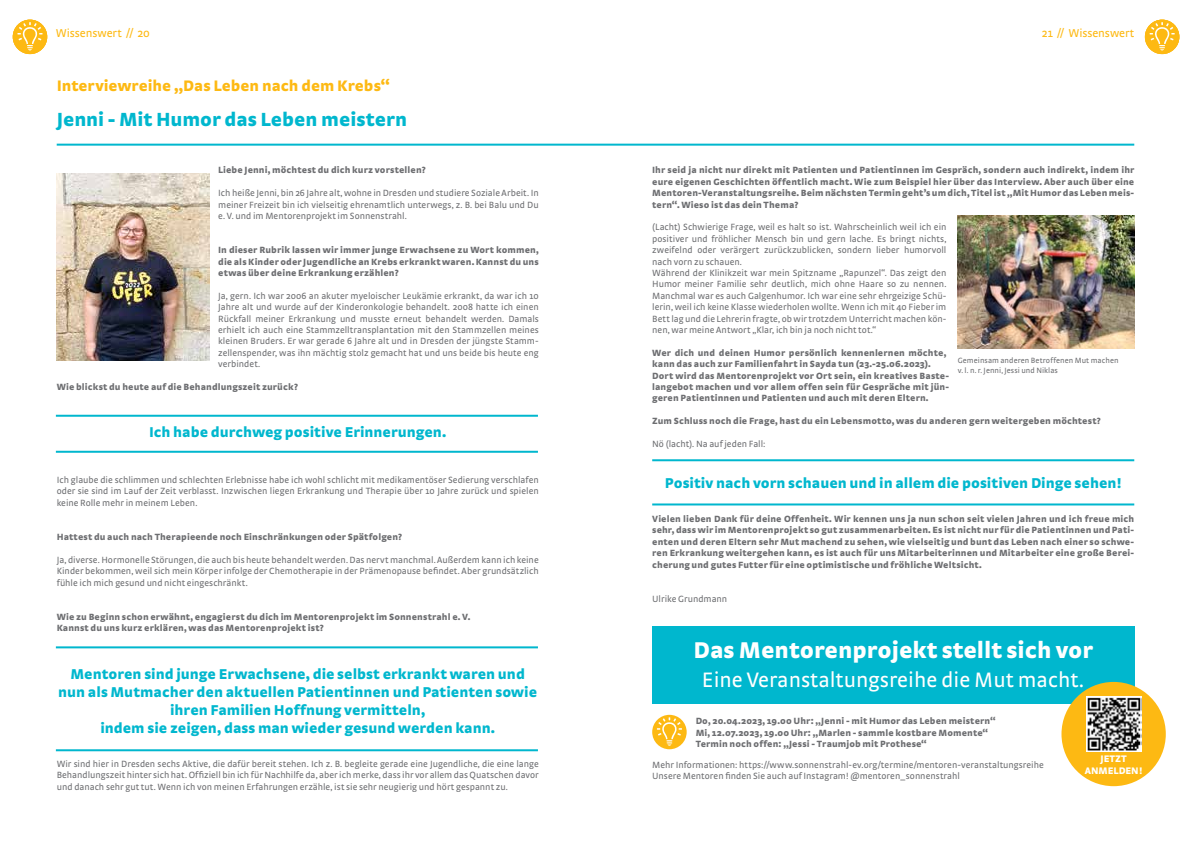
<style>
.page{position:relative;width:1191px;height:842px;background:#fff}
.page>*{position:absolute;margin:0;border:0;box-sizing:border-box;transform-origin:0 0}
.t1{font:900 24px "Strada Pro";color:#fff}
.t2{font:22px "Strada Pro";color:#fff}
.t3{font:900 20px "Strada Pro";color:#00b7ce}
.t4{font:900 16px "Strada Pro";color:#fdb913}
.t5{font:900 15px/18px "Strada Pro";color:#00b7ce;text-align:center}
.t6{font:12px "Strada Pro";letter-spacing:-.01em;color:#fdb913}
.t7{font:900 10px/12px "Strada Pro";color:#fff;text-align:center}
.t8{font:9.5px/11.4px "Strada Pro";color:#6d6e71;text-align:justify}
.t9{font:900 9.5px/11.4px "Strada Pro";letter-spacing:.01em;color:#6d6e71;text-align:justify}
.t10{font:8px/9.6px "Strada Pro";letter-spacing:.01em;color:#6d6e71}
</style>
<div class="page">
<hr style="left:57px;top:144px;width:1077px;height:2px;background:#00b7ce">
<div style="left:13px;top:20px;width:34px;height:34px;background:#fdb913;border-radius:50%"></div>
<svg style="left:17px;top:22px;width:26px;height:29px"></svg>
<div style="left:1144px;top:20px;width:35px;height:34px;background:#fdb913;border-radius:50%"></div>
<svg style="left:1149px;top:22px;width:26px;height:29px"></svg>
<img style="left:957px;top:215px;width:177px;height:134px">
<img style="left:57px;top:173px;width:153px;height:187px">
<hr style="left:56px;top:415px;width:482px;height:2px;background:#00b7ce">
<hr style="left:56px;top:451px;width:482px;height:2px;background:#00b7ce">
<hr style="left:56px;top:646px;width:482px;height:2px;background:#00b7ce">
<hr style="left:56px;top:749px;width:482px;height:2px;background:#00b7ce">
<hr style="left:652px;top:459px;width:482px;height:2px;background:#00b7ce">
<hr style="left:652px;top:503px;width:482px;height:2px;background:#00b7ce">
<div style="left:652px;top:715px;width:34px;height:34px;background:#fdb913;border-radius:50%"></div>
<svg style="left:657px;top:717px;width:25px;height:29px"></svg>
<div style="left:652px;top:626px;width:482px;height:77px;background:#00b7ce"></div>
<div style="left:1061px;top:682px;width:104px;height:104px;background:#fdb913;border-radius:50%"></div>
<img style="left:1086px;top:697px;width:55px;height:54px">
<p class="t6" style="left:56px;top:25px;width:95px">Wissenswert // 20</p>
<p class="t6" style="left:1041px;top:25px;width:94px">21 // Wissenswert</p>
<h3 class="t4" style="left:57px;top:73px;width:334px">Interviewreihe „Das Leben nach dem Krebs“</h3>
<h3 class="t3" style="left:57px;top:104px;width:352px">Jenni - Mit Humor das Leben meistern</h3>
<p class="t9" style="left:218px;top:164px;width:209px">Liebe Jenni, möchtest du dich kurz vorstellen?</p>
<p class="t8" style="left:218px;top:187px;width:322px">Ich heiße Jenni, bin 26 Jahre alt, wohne in Dresden und studiere Soziale Arbeit. In meiner Freizeit bin ich vielseitig ehrenamtlich unterwegs, z. B. bei Balu und Du e. V. und im Mentorenprojekt im Sonnenstrahl.</p>
<p class="t9" style="left:218px;top:244px;width:322px">In dieser Rubrik lassen wir immer junge Erwachsene zu Wort kommen, die als Kinder oder Jugendliche an Krebs erkrankt waren. Kannst du uns etwas über deine Erkrankung erzählen?</p>
<p class="t8" style="left:218px;top:289px;width:322px">Ja, gern. Ich war 2006 an akuter myeloischer Leukämie erkrankt, da war ich 10<br>Jahre alt und wurde auf der Kinderonkologie behandelt. 2008 hatte ich einen Rückfall meiner Erkrankung und musste erneut behandelt werden. Damals erhielt ich auch eine Stammzelltransplantation mit den Stammzellen meines kleinen Bruders. Er war gerade 6 Jahre alt und in Dresden der jüngste Stamm&shy;zellenspender, was ihn mächtig stolz gemacht hat und uns beide bis heute eng verbindet.</p>
<p class="t9" style="left:57px;top:380px;width:243px">Wie blickst du heute auf die Behandlungszeit zurück?</p>
<h3 class="t5" style="left:149px;top:422px;width:299px">Ich habe durchweg positive Erinnerungen.</h3>
<p class="t8" style="left:57px;top:474px;width:483px">Ich glaube die schlimmen und schlechten Erlebnisse habe ich wohl schlicht mit medikamentöser Sedierung verschlafen oder sie sind im Lauf der Zeit verblasst. Inzwischen liegen Erkrankung und Therapie über 10 Jahre zurück und spielen keine Rolle mehr in meinem Leben.</p>
<p class="t9" style="left:57px;top:530px;width:347px">Hattest du auch nach Therapieende noch Einschränkungen oder Spätfolgen?</p>
<p class="t8" style="left:57px;top:553px;width:483px">Ja, diverse. Hormonelle Störungen, die auch bis heute behandelt werden. Das nervt manchmal. Außerdem kann ich keine Kinder bekommen, weil sich mein Körper infolge der Chemotherapie in der Prämenopause befindet. Aber grundsätzlich fühle ich mich gesund und nicht eingeschränkt.</p>
<p class="t9" style="left:57px;top:610px;width:415px">Wie zu Beginn schon erwähnt, engagierst du dich im Mentorenprojekt im Sonnenstrahl e. V.<br>Kannst du uns kurz erklären, was das Mentorenprojekt ist?</p>
<h3 class="t5" style="left:58px;top:664px;width:480px">Mentoren sind junge Erwachsene, die selbst erkrankt waren und nun als Mutmacher den aktuellen Patientinnen und Patienten sowie ihren Familien Hoffnung vermitteln,<br>indem sie zeigen, dass man wieder gesund werden kann.</h3>
<p class="t8" style="left:57px;top:757px;width:483px">Wir sind hier in Dresden sechs Aktive, die dafür bereit stehen. Ich z. B. begleite gerade eine Jugendliche, die eine lange Behandlungszeit hinter sich hat. Offiziell bin ich für Nachhilfe da, aber ich merke, dass ihr vor allem das Quatschen davor und danach sehr gut tut. Wenn ich von meinen Erfahrungen erzähle, ist sie sehr neugierig und hört gespannt zu.</p>
<p class="t9" style="left:652px;top:164px;width:483px">Ihr seid ja nicht nur direkt mit Patienten und Patientinnen im Gespräch, sondern auch indirekt, indem ihr eure eigenen Geschichten öffentlich macht. Wie zum Beispiel hier über das Interview. Aber auch über eine Mentoren-Veranstaltungsreihe. Beim nächsten Termin geht’s um dich, Titel ist „Mit Humor das Leben meis&shy;tern“. Wieso ist das dein Thema?</p>
<p class="t8" style="left:652px;top:221px;width:296px;text-align:left">(Lacht) Schwierige Frage, weil es halt so ist. Wahrscheinlich weil ich ein positiver und fröhlicher Mensch bin und gern lache. Es bringt nichts, zweifelnd oder verärgert zurückzublicken, sondern lieber humorvoll nach vorn zu schauen.<br>Während der Klinikzeit war mein Spitzname „Rapunzel“. Das zeigt den Humor meiner Familie sehr deutlich, mich ohne Haare so zu nennen.<br>Manchmal war es auch Galgenhumor. Ich war eine sehr ehrgeizige Schü&shy;lerin, weil ich keine Klasse wiederholen wollte. Wenn ich mit 40 Fieber im Bett lag und die Lehrerin fragte, ob wir trotzdem Unterricht machen kön&shy;nen, war meine Antwort „Klar, ich bin ja noch nicht tot.“</p>
<p class="t9" style="left:652px;top:346px;width:298px;text-align:left">Wer dich und deinen Humor persönlich kennenlernen möchte, kann das auch zur Familienfahrt in Sayda tun (23.-25.06.2023).<br>Dort wird das Mentorenprojekt vor Ort sein, ein kreatives Baste&shy;langebot machen und vor allem offen sein für Gespräche mit jün&shy;geren Patientinnen und Patienten und auch mit deren Eltern.</p>
<p class="t9" style="left:652px;top:415px;width:450px">Zum Schluss noch die Frage, hast du ein Lebensmotto, was du anderen gern weitergeben möchtest?</p>
<p class="t8" style="left:652px;top:438px;width:115px">Nö (lacht). Na auf jeden Fall:</p>
<h3 class="t5" style="left:665px;top:473px;width:458px">Positiv nach vorn schauen und in allem die positiven Dinge sehen!</h3>
<p class="t9" style="left:652px;top:512px;width:483px">Vielen lieben Dank für deine Offenheit. Wir kennen uns ja nun schon seit vielen Jahren und ich freue mich sehr, dass wir im Mentorenprojekt so gut zusammenarbeiten. Es ist nicht nur für die Patientinnen und Pati&shy;enten und deren Eltern sehr Mut machend zu sehen, wie vielseitig und bunt das Leben nach einer so schwe&shy;ren Erkrankung weitergehen kann, es ist auch für uns Mitarbeiterinnen und Mitarbeiter eine große Berei&shy;cherung und gutes Futter für eine optimistische und fröhliche Weltsicht.</p>
<p class="t8" style="left:652px;top:592px;width:76px">Ulrike Grundmann</p>
<p class="t10" style="left:957px;top:355px;width:162px">Gemeinsam anderen Betroffenen Mut machen v. l. n. r. Jenni, Jessi und Niklas</p>
<h1 class="t1" style="left:693px;top:633px;width:401px">Das Mentorenprojekt stellt sich vor</h1>
<h2 class="t2" style="left:702px;top:664px;width:383px">Eine Veranstaltungsreihe die Mut macht.</h2>
<p class="t9" style="left:695px;top:715px;width:301px;text-align:left">Do, 20.04.2023, 19.00 Uhr: „Jenni - mit Humor das Leben meistern“<br>Mi, 12.07.2023, 19.00 Uhr: „Marlen - sammle kostbare Momente“<br>Termin noch offen: „Jessi - Traumjob mit Prothese“</p>
<p class="t8" style="left:652px;top:759px;width:393px">Mehr Informationen: https://www.sonnenstrahl-ev.org/termine/mentoren-veranstaltungsreihe<br>Unsere Mentoren finden Sie auch auf Instagram! @mentoren_sonnenstrahl</p>
<p class="t7" style="left:1084px;top:752px;width:59px">JETZT<br>ANMELDEN!</p>
</div>
